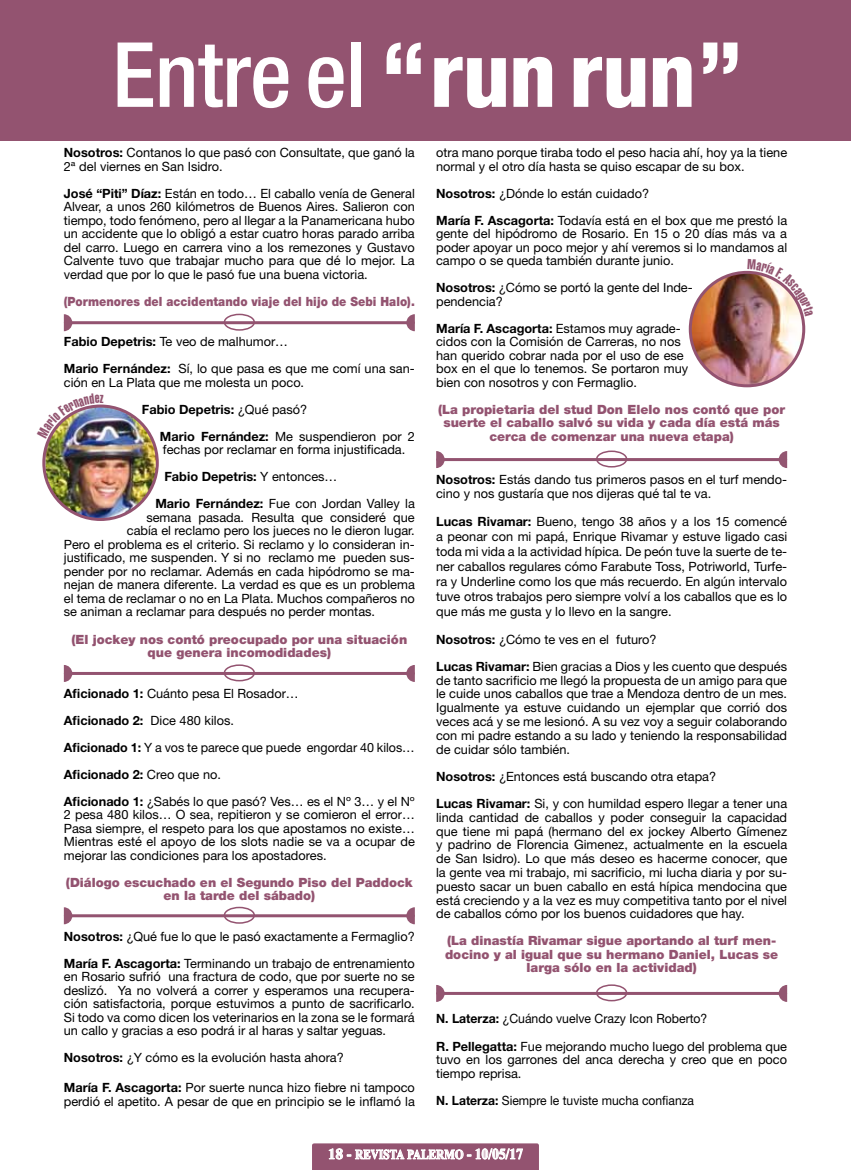
<style>
.page{position:relative;width:851px;height:1170px;background:#fff}
.page>*{position:absolute;margin:0;border:0;box-sizing:border-box;transform-origin:0 0}
.t1{font:800 condensed 90px "Helvetica Neue LT Std";letter-spacing:-.005em;color:#fff}
.t2{font:700 13.5px "Times New Roman";color:#fff;scale:.83 1}
.t3{font:12.75px/13.5px "Helvetica Neue LT Std";color:#000}
.t4{font:900 12.75px/13.5px "Helvetica Neue LT Std";color:#935370;text-align:center}
.t5{font:12.75px/27px "Helvetica Neue LT Std";color:#000;scale:.96 1}
.t6{font:900 12.75px "Helvetica Neue LT Std";color:#935370;scale:.9 1}
.t7{font:700 12.75px "Helvetica Neue LT Std";color:#000}
.t8{font:12.75px "Helvetica Neue LT Std";color:#000;scale:.95 1}
.s1{font-weight:500}
.s2{font-weight:700}
.s3{font-weight:400}
.s4{font-size:15px}
</style>
<div class="page">
<div style="left:0;top:0;width:850px;height:140px;background:#935370"></div>
<svg style="left:312px;top:1143px;width:227px;height:26px;background:#a67289"></svg>
<img style="left:690px;top:272px;width:113px;height:114px;border-radius:57px">
<div style="left:688px;top:271px;width:117px;height:116px;border:3px solid #935370;border-radius:50%"></div>
<img style="left:45px;top:408px;width:111px;height:111px">
<div style="left:42px;top:404px;width:117px;height:117px;border:3px solid #935370;border-radius:50%"></div>
<hr style="left:65px;top:321px;width:348px;height:3px;background:#935370">
<svg style="left:64px;top:314px;width:8px;height:17px"></svg>
<svg style="left:406px;top:314px;width:9px;height:17px"></svg>
<div style="left:224px;top:313px;width:31px;height:17px;border:2px solid #935370;border-radius:50%"></div>
<hr style="left:65px;top:672px;width:348px;height:3px;background:#935370">
<svg style="left:64px;top:665px;width:8px;height:17px"></svg>
<svg style="left:406px;top:665px;width:9px;height:17px"></svg>
<div style="left:224px;top:664px;width:31px;height:17px;border:2px solid #935370;border-radius:50%"></div>
<hr style="left:65px;top:914px;width:348px;height:3px;background:#935370">
<svg style="left:64px;top:907px;width:8px;height:17px"></svg>
<svg style="left:406px;top:907px;width:9px;height:17px"></svg>
<div style="left:224px;top:906px;width:31px;height:17px;border:2px solid #935370;border-radius:50%"></div>
<hr style="left:437px;top:458px;width:348px;height:3px;background:#935370">
<svg style="left:436px;top:451px;width:8px;height:17px"></svg>
<svg style="left:778px;top:451px;width:9px;height:17px"></svg>
<div style="left:596px;top:450px;width:31px;height:17px;border:2px solid #935370;border-radius:50%"></div>
<hr style="left:437px;top:991px;width:348px;height:3px;background:#935370">
<svg style="left:436px;top:985px;width:8px;height:16px"></svg>
<svg style="left:778px;top:985px;width:9px;height:16px"></svg>
<div style="left:596px;top:984px;width:31px;height:17px;border:2px solid #935370;border-radius:50%"></div>
<svg style="left:747px;top:270px;width:57px;height:46px"></svg>
<img style="left:45px;top:404px;width:59px;height:34px">
<h1 class="t1" style="left:112px;top:19px;width:631px"><span class="s1">Entre el</span> “run run”</h1>
<p class="t3" style="left:64px;top:146px;width:352px"><span class="s2">Nosotros:</span> Contanos lo que pasó con Consultate, que ganó la<br>2ª del viernes en San Isidro.</p>
<p class="t3" style="left:64px;top:186px;width:352px;text-align:justify"><span class="s2">José “Piti” Díaz:</span> Están en todo… El caballo venía de General Alvear, a unos 260 kilómetros de Buenos Aires. Salieron con tiempo, todo fenómeno, pero al llegar a la Panamericana hubo un accidente que lo obligó a estar cuatro horas parado arriba del carro. Luego en carrera vino a los remezones y Gustavo Calvente tuvo que trabajar mucho para que dé lo mejor. La verdad que por lo que le pasó fue una buena victoria.</p>
<p class="t6" style="left:64px;top:293px;width:391px">(Pormenores del accidentando viaje del hijo de Sebi Halo).</p>
<p class="t3" style="left:64px;top:328px;width:352px;line-height:27px"><span class="s2">Fabio Depetris:</span> Te veo de malhumor…<br><span class="s2">Mario Fernández:</span> Sí, lo que pasa es que me comí una san-</p>
<p class="t3" style="left:64px;top:375px;width:242px">ción en La Plata que me molesta un poco.</p>
<p class="t7" style="left:142px;top:401px;width:167px">Fabio Depetris: <span class="s3">¿Qué pasó?</span></p>
<p class="t3" style="left:160px;top:429px;width:256px"><span class="s2">Mario Fernández:</span> Me suspendieron por 2</p>
<p class="t3" style="left:163px;top:443px;width:244px">fechas por reclamar en forma injustificada.</p>
<p class="t7" style="left:164px;top:469px;width:174px">Fabio Depetris: <span class="s3">Y entonces…</span></p>
<p class="t3" style="left:155px;top:497px;width:261px"><span class="s2">Mario Fernández:</span> Fue con Jordan Valley la</p>
<p class="t3" style="left:146px;top:510px;width:270px">semana pasada. Resulta que consideré que</p>
<p class="t3" style="left:127px;top:524px;width:289px">cabía el reclamo pero los jueces no le dieron lugar.</p>
<p class="t3" style="left:64px;top:537px;width:352px">Pero el problema es el criterio. Si reclamo y lo consideran in-</p>
<p class="t3" style="left:64px;top:551px;width:352px">justificado, me suspenden. Y si no reclamo me pueden sus-</p>
<p class="t3" style="left:64px;top:564px;width:352px">pender por no reclamar. Además en cada hipódromo se ma-</p>
<p class="t3" style="left:64px;top:578px;width:352px">nejan de manera diferente. La verdad es que es un problema</p>
<p class="t3" style="left:64px;top:591px;width:352px">el tema de reclamar o no en La Plata. Muchos compañeros no</p>
<p class="t3" style="left:64px;top:605px;width:313px">se animan a reclamar para después no perder montas.</p>
<p class="t4" style="left:71px;top:632px;width:337px">(El jockey nos contó preocupado por una situación que genera incomodidades)</p>
<p class="t3" style="left:64px;top:679px;width:352px;line-height:27px"><span class="s2">Aficionado 1:</span> Cuánto pesa El Rosador…<br><span class="s2">Aficionado 2:</span> Dice 480 kilos.<br><span class="s2">Aficionado 1:</span> Y a vos te parece que puede engordar 40 kilos… <span class="s2">Aficionado 2:</span> Creo que no.<br><span class="s2">Aficionado 1:</span> ¿Sabés lo que pasó? Ves… es el Nº 3… y el Nº</p>
<p class="t3" style="left:64px;top:807px;width:352px;text-align:justify">2 pesa 480 kilos… O sea, repitieron y se comieron el error… Pasa siempre, el respeto para los que apostamos no existe… Mientras esté el apoyo de los slots nadie se va a ocupar de mejorar las condiciones para los apostadores.</p>
<p class="t4" style="left:66px;top:875px;width:348px">(Diálogo escuchado en el Segundo Piso del Paddock en la tarde del sábado)</p>
<p class="t3" style="left:64px;top:922px;width:352px;line-height:27px"><span class="s2">Nosotros:</span> ¿Qué fue lo que le pasó exactamente a Fermaglio?<br><span class="s2">María F. Ascagorta:</span> Terminando un trabajo de entrenamiento</p>
<p class="t3" style="left:64px;top:969px;width:352px;text-align:justify">en Rosario sufrió una fractura de codo, que por suerte no se deslizó. Ya no volverá a correr y esperamos una recupera&shy;ción satisfactoria, porque estuvimos a punto de sacrificarlo.<br>Si todo va como dicen los veterinarios en la zona se le formará un callo y gracias a eso podrá ir al haras y saltar yeguas.</p>
<p class="t3" style="left:64px;top:1050px;width:281px"><span class="s2">Nosotros:</span> ¿Y cómo es la evolución hasta ahora?</p>
<p class="t3" style="left:64px;top:1080px;width:352px"><span class="s2">María F. Ascagorta:</span> Por suerte nunca hizo fiebre ni tampoco perdió el apetito. A pesar de que en principio se le inflamó la</p>
<p class="t3" style="left:436px;top:146px;width:352px">otra mano porque tiraba todo el peso hacia ahí, hoy ya la tiene normal y el otro día hasta se quiso escapar de su box.</p>
<p class="t3" style="left:436px;top:179px;width:352px;line-height:27px"><span class="s2">Nosotros:</span> ¿Dónde lo están cuidado?<br><span class="s2">María F. Ascagorta:</span> Todavía está en el box que me prestó la</p>
<p class="t3" style="left:436px;top:227px;width:352px;text-align:justify">gente del hipódromo de Rosario. En 15 o 20 días más va a poder apoyar un poco mejor y ahí veremos si lo mandamos al campo o se queda también durante junio.</p>
<p class="t3" style="left:436px;top:281px;width:258px"><span class="s2">Nosotros:</span> ¿Cómo se portó la gente del Inde&shy;pendencia?</p>
<p class="t3" style="left:436px;top:321px;width:253px"><span class="s2">María F. Ascagorta:</span> Estamos muy agrade&shy;cidos con la Comisión de Carreras, no nos han querido cobrar nada por el uso de ese box en el que lo tenemos. Se portaron muy bien con nosotros y con Fermaglio.</p>
<p class="t4" style="left:438px;top:402px;width:348px">(La propietaria del stud Don Elelo nos contó que por suerte el caballo salvó su vida y cada día está más cerca de comenzar una nueva etapa)</p>
<p class="t3" style="left:436px;top:473px;width:352px"><span class="s2">Nosotros:</span> Estás dando tus primeros pasos en el turf mendo&shy;cino y nos gustaría que nos dijeras qué tal te va.</p>
<p class="t3" style="left:436px;top:514px;width:352px;line-height:15px;text-align:justify"><span class="s2">Lucas Rivamar:</span> Bueno, tengo 38 años y a los 15 comencé a peonar con mi papá, Enrique Rivamar y estuve ligado casi toda mi vida a la actividad hípica. De peón tuve la suerte de te&shy;ner caballos regulares cómo Farabute Toss, Potriworld, Turfe&shy;ra y Underline como los que más recuerdo. En algún intervalo tuve otros trabajos pero siempre volví a los caballos que es lo que más me gusta y lo llevo en la sangre.</p>
<p class="t3" style="left:436px;top:625px;width:352px;line-height:27.3px"><span class="s2">Nosotros:</span> ¿Cómo te ves en el futuro?<br><span class="s2">Lucas Rivamar:</span> Bien gracias a Dios y les cuento que después</p>
<p class="t3" style="left:436px;top:673px;width:352px;text-align:justify">de tanto sacrificio me llegó la propuesta de un amigo para que le cuide unos caballos que trae a Mendoza dentro de un mes.<br>Igualmente ya estuve cuidando un ejemplar que corrió dos veces acá y se me lesionó. A su vez voy a seguir colaborando con mi padre estando a su lado y teniendo la responsabilidad de cuidar sólo también.</p>
<p class="t3" style="left:436px;top:762px;width:352px;line-height:27.3px"><span class="s2">Nosotros:</span> ¿Entonces está buscando otra etapa?<br><span class="s2">Lucas Rivamar:</span> Si, y con humildad espero llegar a tener una</p>
<p class="t3" style="left:436px;top:810px;width:352px;text-align:justify">linda cantidad de caballos y poder conseguir la capacidad que tiene mi papá (hermano del ex jockey Alberto Gímenez y padrino de Florencia Gimenez, actualmente en la escuela de San Isidro). Lo que más deseo es hacerme conocer, que la gente vea mi trabajo, mi sacrificio, mi lucha diaria y por su&shy;puesto sacar un buen caballo en está hípica mendocina que está creciendo y a la vez es muy competitiva tanto por el nivel de caballos cómo por los buenos cuidadores que hay.</p>
<p class="t4" style="left:445px;top:934px;width:335px">(La dinastía Rivamar sigue aportando al turf men&shy;docino y al igual que su hermano Daniel, Lucas se larga sólo en la actividad)</p>
<p class="t5" style="left:436px;top:1005px;width:367px"><span class="s2">N. Laterza:</span> ¿Cuándo vuelve Crazy Icon Roberto?<br><span class="s2">R. Pellegatta:</span> Fue mejorando mucho luego del problema que</p>
<p class="t3" style="left:436px;top:1052px;width:352px">tuvo en los garrones del anca derecha y creo que en poco tiempo reprisa.</p>
<p class="t8" style="left:436px;top:1092px;width:273px"><span class="s2">N. Laterza:</span> Siempre le tuviste mucha confianza</p>
<p class="t2" style="left:328px;top:1144px;width:236px"><span class="s4">18 -</span> REVISTA PALERMO <span class="s4">- 10/05/17</span></p>
</div>
